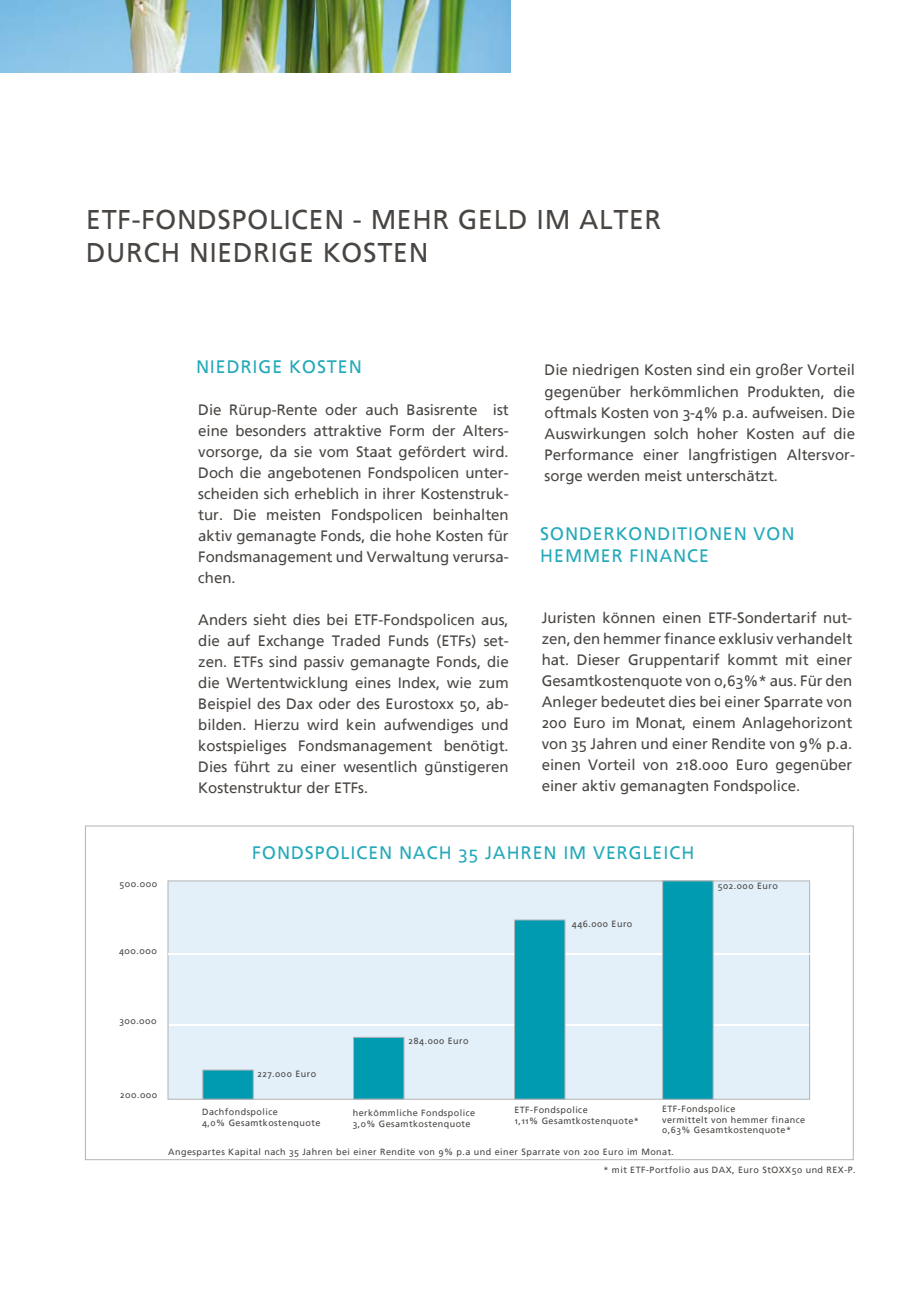
<style>
.page{position:relative;width:906px;height:1289px;background:#fff}
.page>*{position:absolute;margin:0;border:0;box-sizing:border-box;transform-origin:0 0}
.t1{font:27px/32.4px "Frutiger Linotype";letter-spacing:.025em;color:#494542}
.t2{font:18px/21.6px "Frutiger Linotype";letter-spacing:.05em;color:#23a9b9}
.t3{font:15px/21px "Frutiger Linotype";color:#494542;text-align:justify}
.t4{font:9px/10.8px "Frutiger Linotype";letter-spacing:.05em;color:#494542}
</style>
<div class="page">
<img style="left:0;top:0;width:510px;height:72px">
<div style="left:168px;top:880px;width:641px;height:219px;background:#e3f0f9;border:1px solid #b1b3b4"></div>
<hr style="left:168px;top:954px;width:642px;height:1px;background:#fff">
<hr style="left:169px;top:1024px;width:639px;height:1px;background:#fff">
<div style="left:203px;top:1069px;width:50px;height:30px;background:#009ab1;border:1px solid #b1b3b4"></div>
<div style="left:353px;top:1037px;width:51px;height:62px;background:#009ab1;border:1px solid #b1b3b4"></div>
<div style="left:514px;top:919px;width:51px;height:180px;background:#009ab1;border:1px solid #b1b3b4"></div>
<div style="left:662px;top:880px;width:51px;height:219px;background:#009ab1;border:1px solid #b1b3b4"></div>
<p class="t1" style="left:86px;top:204px;width:576px">ETF-FONDSPOLICEN - MEHR GELD IM ALTER<br>DURCH NIEDRIGE KOSTEN</p>
<p class="t2" style="left:196px;top:356px;width:167px">NIEDRIGE KOSTEN</p>
<p class="t3" style="left:198px;top:399px;width:312px">Die Rürup-Rente oder auch Basisrente ist eine besonders attraktive Form der Alters&shy;vorsorge, da sie vom Staat gefördert wird.<br>Doch die angebotenen Fondspolicen unter&shy;scheiden sich erheblich in ihrer Kostenstruk&shy;tur. Die meisten Fondspolicen beinhalten aktiv gemanagte Fonds, die hohe Kosten für Fondsmanagement und Verwaltung verursa&shy;chen.</p>
<p class="t3" style="left:198px;top:609px;width:312px">Anders sieht dies bei ETF-Fondspolicen aus, die auf Exchange Traded Funds (ETFs) set&shy;zen. ETFs sind passiv gemanagte Fonds, die die Wertentwicklung eines Index, wie zum Beispiel des Dax oder des Eurostoxx 50, ab&shy;bilden. Hierzu wird kein aufwendiges und kostspieliges Fondsmanagement benötigt.<br>Dies führt zu einer wesentlich günstigeren Kostenstruktur der ETFs.</p>
<p class="t3" style="left:544px;top:360px;width:312px">Die niedrigen Kosten sind ein großer Vorteil gegenüber herkömmlichen Produkten, die oftmals Kosten von 3-4% p.a. aufweisen. Die Auswirkungen solch hoher Kosten auf die Performance einer langfristigen Altersvor&shy;sorge werden meist unterschätzt.</p>
<p class="t2" style="left:540px;top:523px;width:256px">SONDERKONDITIONEN VON<br>HEMMER FINANCE</p>
<p class="t3" style="left:541px;top:607px;width:312px">Juristen können einen ETF-Sondertarif nut&shy;zen, den hemmer finance exklusiv verhandelt hat. Dieser Gruppentarif kommt mit einer Gesamtkostenquote von 0,63%* aus. Für den Anleger bedeutet dies bei einer Sparrate von 200 Euro im Monat, einem Anlagehorizont von 35 Jahren und einer Rendite von 9% p.a. einen Vorteil von 218.000 Euro gegenüber einer aktiv gemanagten Fondspolice.</p>
<p class="t4" style="left:120px;top:878px;width:39px">5oo.ooo</p>
<p class="t4" style="left:119px;top:945px;width:39px">4oo.ooo</p>
<p class="t2" style="left:252px;top:842px;width:443px">FONDSPOLICEN NACH 35 JAHREN IM VERGLEICH</p>
<p class="t4" style="left:572px;top:918px;width:62px">446.000 Euro</p>
<p class="t4" style="left:718px;top:880px;width:61px">502.000 Euro</p>
<p class="t4" style="left:119px;top:1015px;width:39px">3oo.ooo</p>
<p class="t4" style="left:120px;top:1089px;width:39px">2oo.ooo</p>
<p class="t4" style="left:257px;top:1068px;width:60px">227.000 Euro</p>
<p class="t4" style="left:408px;top:1035px;width:62px">284.000 Euro</p>
<p class="t4" style="left:202px;top:1106px;width:120px">Dachfondspolice<br>4,0% Gesamtkostenquote</p>
<p class="t4" style="left:353px;top:1107px;width:124px">herkömmliche Fondspolice<br>3,0% Gesamtkostenquote</p>
<p class="t4" style="left:514px;top:1104px;width:126px">ETF-Fondspolice<br>1,11% Gesamtkostenquote*</p>
<p class="t4" style="left:662px;top:1103px;width:145px">ETF-Fondspolice<br>vermittelt von hemmer finance<br>0,63% Gesamtkostenquote*</p>
<p class="t4" style="left:603px;top:1142px;width:254px;line-height:17.9px;text-indent:-435px">Angespartes Kapital nach 35 Jahren bei einer Rendite von 9% p.a und einer Sparrate von 200 Euro im Monat.<br>* mit ETF-Portfolio aus DAX, Euro StOXX50 und REX-P.</p>
</div>
